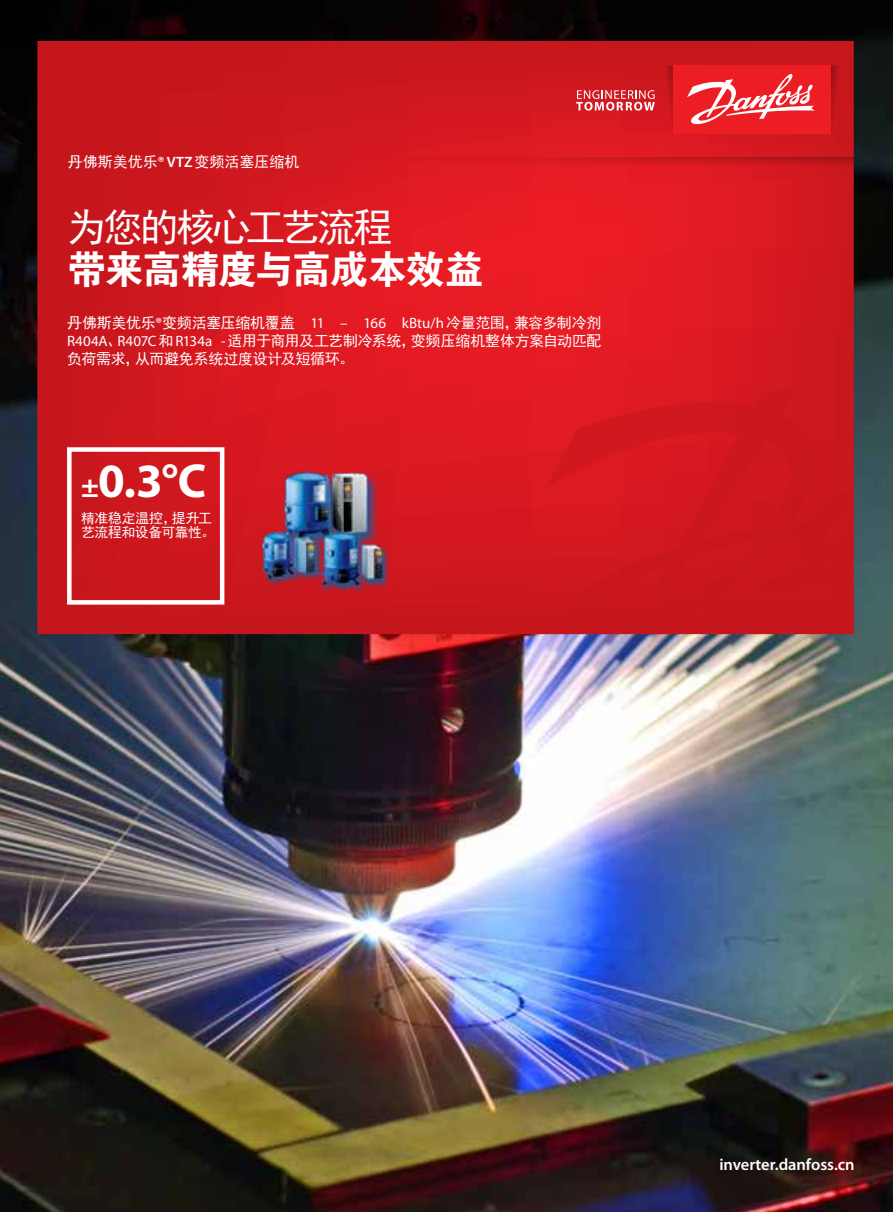
<style>
.page{position:relative;width:893px;height:1212px;background:#fff}
.page>*{position:absolute;margin:0;border:0;box-sizing:border-box;transform-origin:0 0}
.t1{font:700 48px "Myriad Pro";color:#fff}
.t2{font:39px "FZDHTJW GB1 0";letter-spacing:-.035em;color:#fff}
.t3{font:39px "Sim Hei";letter-spacing:-.08em;color:#fff}
.t4{font:600 16.5px "Myriad Pro";letter-spacing:-.005em;color:#fff}
.t5{font:15px/18px "Sim Hei";letter-spacing:-.015em;color:#fff;text-align:justify}
.t6{font:13.8px/13.8px "Sim Hei";letter-spacing:-.025em;color:#fff}
.s1{font-family:"Myriad Pro";font-weight:600}
.s2{font-family:"Myriad Pro"}
.s3{font-size:30px}
</style>
<div class="page">
<img style="left:0;top:0;width:893px;height:1212px">
<svg style="left:37px;top:41px;width:817px;height:593px;background:#d4181f"></svg>
<svg style="left:546px;top:381px;width:308px;height:253px;background:#ce171e"></svg>
<div style="left:67px;top:447px;width:157px;height:158px;border:4px solid #fff"></div>
<img style="left:254px;top:460px;width:164px;height:134px">
<svg style="left:831px;top:65px;width:12px;height:69px"></svg>
<svg style="left:357px;top:157px;width:497px;height:13px;background:#d31820"></svg>
<div style="left:673px;top:65px;width:158px;height:69px;background:#ed1d24"></div>
<svg style="left:576px;top:65px;width:97px;height:69px;background:#d42b32"></svg>
<svg style="left:687px;top:74px;width:128px;height:51px"></svg>
<p class="t5" style="left:68px;top:153px;width:233px">丹佛斯美优乐<span class="s1">® VTZ</span> 变频活塞压缩机</p>
<h2 class="t3" style="left:67px;top:208px;width:326px">为您的核心工艺流程</h2>
<h2 class="t2" style="left:67px;top:248px;width:418px">带来高精度与高成本效益</h2>
<p class="t5" style="left:67px;top:313px;width:536px">丹佛斯美优乐<span class="s1">®</span>变频活塞压缩机覆盖 <span class="s2">11 – 166 kBtu/h</span>冷量范围，兼容多制冷剂<span class="s2">R404A</span>、<span class="s2">R407C</span>和<span class="s2">R134a -</span>适用于商用及工艺制冷系统，变频压缩机整体方案自动匹配负荷需求，从而避免系统过度设计及短循环。</p>
<h1 class="t1" style="left:81px;top:450px;width:127px"><span class="s3">±</span>0.3°C</h1>
<p class="t6" style="left:81px;top:511px;width:136px">精准稳定温控，提升工艺流程和设备可靠性。</p>
<p class="t4" style="left:719px;top:1154px;width:137px">inverter.danfoss.cn</p>
</div>
